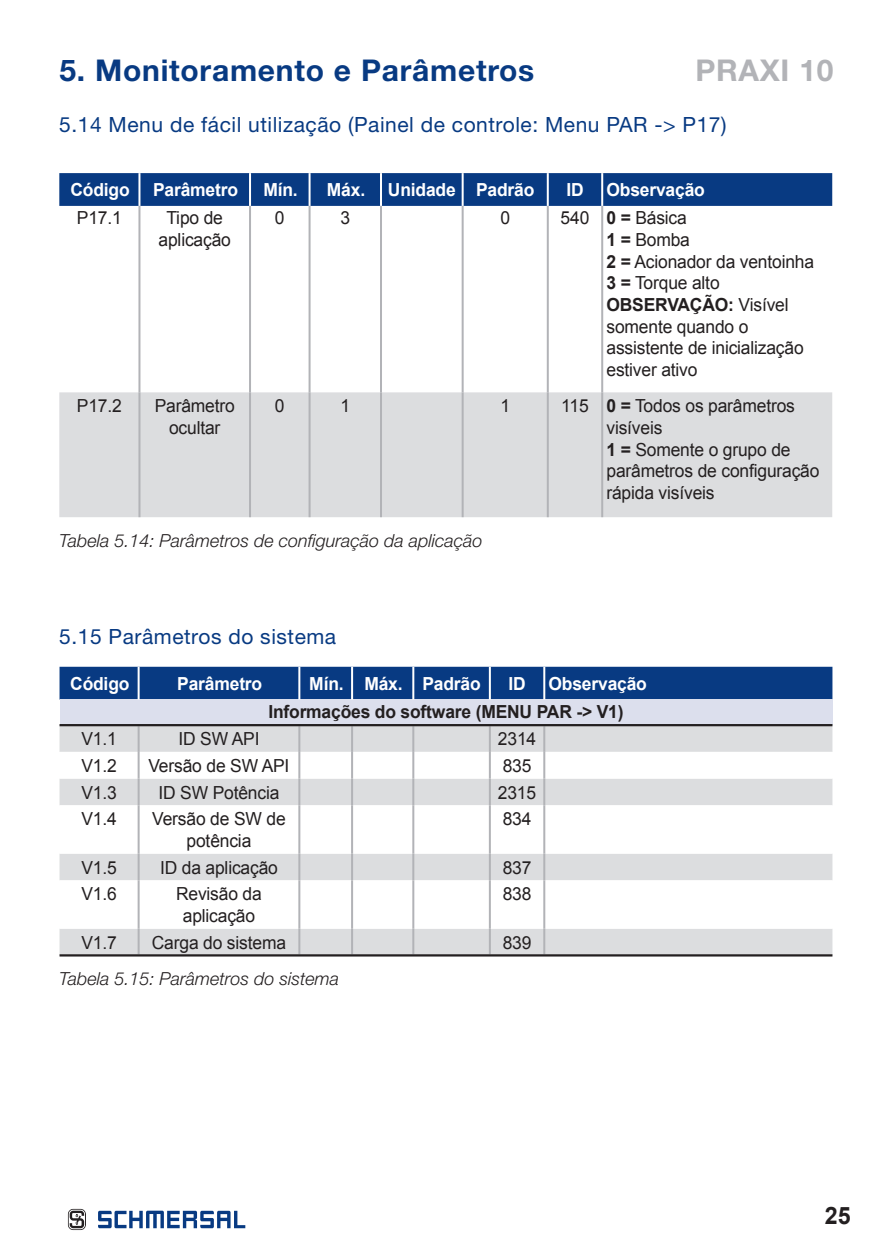
<style>
.page{position:relative;width:893px;height:1259px;background:#fff}
.page>*{position:absolute;margin:0;border:0;box-sizing:border-box;transform-origin:0 0}
.t1{font:700 30px "Helvetica Neue LT Std";letter-spacing:.025em;color:#083a82}
.t2{font:700 30px "Helvetica Neue LT Std";letter-spacing:.025em;color:#b2b3b7}
.t3{font:700 24px "Arial";color:#231f20}
.t4{font:21px "Helvetica Neue LT Std";letter-spacing:.025em;color:#083a82}
.t5{font:18px/21.6px "Arial";letter-spacing:-.01em;color:#231f20;text-align:center}
.t6{font:700 18px "Arial";letter-spacing:-.01em;color:#fff}
.t7{font:italic 300 18px "Helvetica Neue LT Std";color:#231f20}
.t8{font:700 18px "Arial";letter-spacing:-.01em;color:#231f20}
.s1{font-weight:700}
</style>
<div class="page">
<svg style="left:68px;top:1209px;width:18px;height:21px"></svg>
<svg style="left:98px;top:1210px;width:147px;height:18px"></svg>
<div style="left:59px;top:173px;width:773px;height:33px;background:#083a82"></div>
<div style="left:59px;top:392px;width:773px;height:125px;background:#dcdddf"></div>
<hr style="left:138px;top:206px;width:2px;height:186px;background:#b2b3b7">
<hr style="left:249px;top:206px;width:2px;height:186px;background:#b2b3b7">
<hr style="left:309px;top:206px;width:2px;height:186px;background:#b2b3b7">
<hr style="left:380px;top:206px;width:2px;height:186px;background:#b2b3b7">
<hr style="left:462px;top:206px;width:2px;height:186px;background:#b2b3b7">
<hr style="left:547px;top:206px;width:2px;height:186px;background:#b2b3b7">
<hr style="left:601px;top:206px;width:2px;height:186px;background:#b2b3b7">
<hr style="left:138px;top:392px;width:2px;height:125px;background:#b2b3b7">
<hr style="left:249px;top:392px;width:2px;height:125px;background:#b2b3b7">
<hr style="left:309px;top:392px;width:2px;height:125px;background:#b2b3b7">
<hr style="left:380px;top:392px;width:2px;height:125px;background:#b2b3b7">
<hr style="left:462px;top:392px;width:2px;height:125px;background:#b2b3b7">
<hr style="left:547px;top:392px;width:2px;height:125px;background:#b2b3b7">
<hr style="left:601px;top:392px;width:2px;height:125px;background:#b2b3b7">
<hr style="left:138px;top:173px;width:2px;height:33px;background:#fff">
<hr style="left:249px;top:173px;width:2px;height:33px;background:#fff">
<hr style="left:309px;top:173px;width:2px;height:33px;background:#fff">
<hr style="left:380px;top:173px;width:2px;height:33px;background:#fff">
<hr style="left:462px;top:173px;width:2px;height:33px;background:#fff">
<hr style="left:547px;top:173px;width:2px;height:33px;background:#fff">
<hr style="left:601px;top:173px;width:2px;height:33px;background:#fff">
<div style="left:60px;top:667px;width:772px;height:32px;background:#083a82"></div>
<div style="left:60px;top:699px;width:772px;height:26px;background:#dcdfed"></div>
<div style="left:60px;top:726px;width:772px;height:228px;background:#dcdddf"></div>
<svg style="left:60px;top:752px;width:772px;height:176px"></svg>
<hr style="left:138px;top:726px;width:2px;height:26px;background:#b2b3b7">
<hr style="left:298px;top:726px;width:2px;height:26px;background:#b2b3b7">
<hr style="left:351px;top:726px;width:2px;height:26px;background:#b2b3b7">
<hr style="left:412px;top:726px;width:2px;height:26px;background:#b2b3b7">
<hr style="left:489px;top:726px;width:2px;height:26px;background:#b2b3b7">
<hr style="left:543px;top:726px;width:2px;height:26px;background:#b2b3b7">
<hr style="left:138px;top:752px;width:2px;height:26px;background:#b2b3b7">
<hr style="left:298px;top:752px;width:2px;height:26px;background:#b2b3b7">
<hr style="left:351px;top:752px;width:2px;height:26px;background:#b2b3b7">
<hr style="left:412px;top:752px;width:2px;height:26px;background:#b2b3b7">
<hr style="left:489px;top:752px;width:2px;height:26px;background:#b2b3b7">
<hr style="left:543px;top:752px;width:2px;height:26px;background:#b2b3b7">
<hr style="left:138px;top:778px;width:2px;height:27px;background:#b2b3b7">
<hr style="left:298px;top:778px;width:2px;height:27px;background:#b2b3b7">
<hr style="left:351px;top:778px;width:2px;height:27px;background:#b2b3b7">
<hr style="left:412px;top:778px;width:2px;height:27px;background:#b2b3b7">
<hr style="left:489px;top:778px;width:2px;height:27px;background:#b2b3b7">
<hr style="left:543px;top:778px;width:2px;height:27px;background:#b2b3b7">
<hr style="left:138px;top:805px;width:2px;height:48px;background:#b2b3b7">
<hr style="left:298px;top:805px;width:2px;height:48px;background:#b2b3b7">
<hr style="left:351px;top:805px;width:2px;height:48px;background:#b2b3b7">
<hr style="left:412px;top:805px;width:2px;height:48px;background:#b2b3b7">
<hr style="left:489px;top:805px;width:2px;height:48px;background:#b2b3b7">
<hr style="left:543px;top:805px;width:2px;height:48px;background:#b2b3b7">
<hr style="left:138px;top:853px;width:2px;height:27px;background:#b2b3b7">
<hr style="left:298px;top:853px;width:2px;height:27px;background:#b2b3b7">
<hr style="left:351px;top:853px;width:2px;height:27px;background:#b2b3b7">
<hr style="left:412px;top:853px;width:2px;height:27px;background:#b2b3b7">
<hr style="left:489px;top:853px;width:2px;height:27px;background:#b2b3b7">
<hr style="left:543px;top:853px;width:2px;height:27px;background:#b2b3b7">
<hr style="left:138px;top:880px;width:2px;height:48px;background:#b2b3b7">
<hr style="left:298px;top:880px;width:2px;height:48px;background:#b2b3b7">
<hr style="left:351px;top:880px;width:2px;height:48px;background:#b2b3b7">
<hr style="left:412px;top:880px;width:2px;height:48px;background:#b2b3b7">
<hr style="left:489px;top:880px;width:2px;height:48px;background:#b2b3b7">
<hr style="left:543px;top:880px;width:2px;height:48px;background:#b2b3b7">
<hr style="left:138px;top:928px;width:2px;height:26px;background:#b2b3b7">
<hr style="left:298px;top:928px;width:2px;height:26px;background:#b2b3b7">
<hr style="left:351px;top:928px;width:2px;height:26px;background:#b2b3b7">
<hr style="left:412px;top:928px;width:2px;height:26px;background:#b2b3b7">
<hr style="left:489px;top:928px;width:2px;height:26px;background:#b2b3b7">
<hr style="left:543px;top:928px;width:2px;height:26px;background:#b2b3b7">
<hr style="left:138px;top:667px;width:2px;height:32px;background:#fff">
<hr style="left:298px;top:667px;width:2px;height:32px;background:#fff">
<hr style="left:351px;top:667px;width:2px;height:32px;background:#fff">
<hr style="left:412px;top:667px;width:2px;height:32px;background:#fff">
<hr style="left:489px;top:667px;width:2px;height:32px;background:#fff">
<hr style="left:543px;top:667px;width:2px;height:32px;background:#fff">
<hr style="left:60px;top:724px;width:772px;height:2px;background:#231f20">
<hr style="left:60px;top:954px;width:772px;height:2px;background:#231f20">
<h1 class="t1" style="left:60px;top:59px;width:476px">5. Monitoramento e Parâmetros</h1>
<h1 class="t2" style="left:695px;top:59px;width:140px">PRAXI 10</h1>
<p class="t4" style="left:59px;top:117px;width:669px">5.14 Menu de fácil utilização (Painel de controle: Menu PAR -&gt; P17)</p>
<p class="t6" style="left:71px;top:180px;width:61px">Código</p>
<p class="t6" style="left:153px;top:180px;width:86px">Parâmetro</p>
<p class="t6" style="left:263px;top:180px;width:36px">Mín.</p>
<p class="t6" style="left:327px;top:180px;width:40px">Máx.</p>
<p class="t6" style="left:388px;top:180px;width:148px">Unidade Padrão</p>
<p class="t6" style="left:566px;top:180px;width:19px">ID</p>
<p class="t6" style="left:606px;top:180px;width:100px">Observação</p>
<p class="t5" style="left:77px;top:207px;width:46px">P17.1</p>
<p class="t5" style="left:159px;top:207px;width:74px">Tipo de aplicação</p>
<p class="t5" style="left:275px;top:207px;width:11px">0</p>
<p class="t5" style="left:340px;top:207px;width:11px">3</p>
<p class="t5" style="left:500px;top:207px;width:11px">0</p>
<p class="t5" style="left:606px;top:207px;width:209px;text-align:left;text-indent:-46px">540 <span class="s1">0 =</span> Básica<br><span class="s1">1 =</span> Bomba<br><span class="s1">2 =</span> Acionador da ventoinha<br><span class="s1">3 =</span> Torque alto<br><span class="s1">OBSERVAÇÃO:</span> Visível somente quando o assistente de inicialização estiver ativo</p>
<p class="t5" style="left:77px;top:395px;width:46px">P17.2</p>
<p class="t5" style="left:155px;top:395px;width:82px">Parâmetro ocultar</p>
<p class="t5" style="left:275px;top:395px;width:11px">0</p>
<p class="t5" style="left:340px;top:395px;width:11px">1</p>
<p class="t5" style="left:500px;top:395px;width:11px">1</p>
<p class="t5" style="left:606px;top:395px;width:215px;text-align:left;text-indent:-45px">115 <span class="s1">0 =</span> Todos os parâmetros visíveis<br><span class="s1">1 =</span> Somente o grupo de parâmetros de configuração rápida visíveis</p>
<p class="t7" style="left:59px;top:534px;width:425px">Tabela 5.14: Parâmetros de configuração da aplicação</p>
<p class="t4" style="left:59px;top:629px;width:278px">5.15 Parâmetros do sistema</p>
<p class="t6" style="left:70px;top:673px;width:61px">Código</p>
<p class="t6" style="left:177px;top:673px;width:86px">Parâmetro</p>
<p class="t6" style="left:309px;top:673px;width:173px">Mín. Máx. Padrão</p>
<p class="t6" style="left:508px;top:673px;width:19px">ID</p>
<p class="t6" style="left:549px;top:673px;width:100px">Observação</p>
<p class="t8" style="left:268px;top:702px;width:357px">Informações do software (MENU PAR -&gt; V1)</p>
<p class="t5" style="left:81px;top:728px;width:37px">V1.1</p>
<p class="t5" style="left:178px;top:728px;width:83px">ID SW API</p>
<p class="t5" style="left:498px;top:728px;width:40px">2314</p>
<p class="t5" style="left:81px;top:754px;width:37px">V1.2</p>
<p class="t5" style="left:148px;top:754px;width:143px">Versão de SW API</p>
<p class="t5" style="left:503px;top:754px;width:30px">835</p>
<p class="t5" style="left:81px;top:781px;width:37px">V1.3</p>
<p class="t5" style="left:158px;top:781px;width:122px">ID SW Potência</p>
<p class="t5" style="left:498px;top:781px;width:40px">2315</p>
<p class="t5" style="left:81px;top:808px;width:37px">V1.4</p>
<p class="t5" style="left:152px;top:808px;width:135px">Versão de SW de potência</p>
<p class="t5" style="left:503px;top:808px;width:30px">834</p>
<p class="t5" style="left:81px;top:856px;width:37px">V1.5</p>
<p class="t5" style="left:160px;top:856px;width:119px">ID da aplicação</p>
<p class="t5" style="left:503px;top:856px;width:30px">837</p>
<p class="t5" style="left:81px;top:883px;width:37px">V1.6</p>
<p class="t5" style="left:176px;top:883px;width:87px">Revisão da aplicação</p>
<p class="t5" style="left:503px;top:883px;width:30px">838</p>
<p class="t5" style="left:81px;top:931px;width:37px">V1.7</p>
<p class="t5" style="left:152px;top:931px;width:136px">Carga do sistema</p>
<p class="t5" style="left:503px;top:931px;width:30px">839</p>
<p class="t7" style="left:59px;top:972px;width:281px">Tabela 5.15: Parâmetros do sistema</p>
<h2 class="t3" style="left:825px;top:1202px;width:28px">25</h2>
</div>
